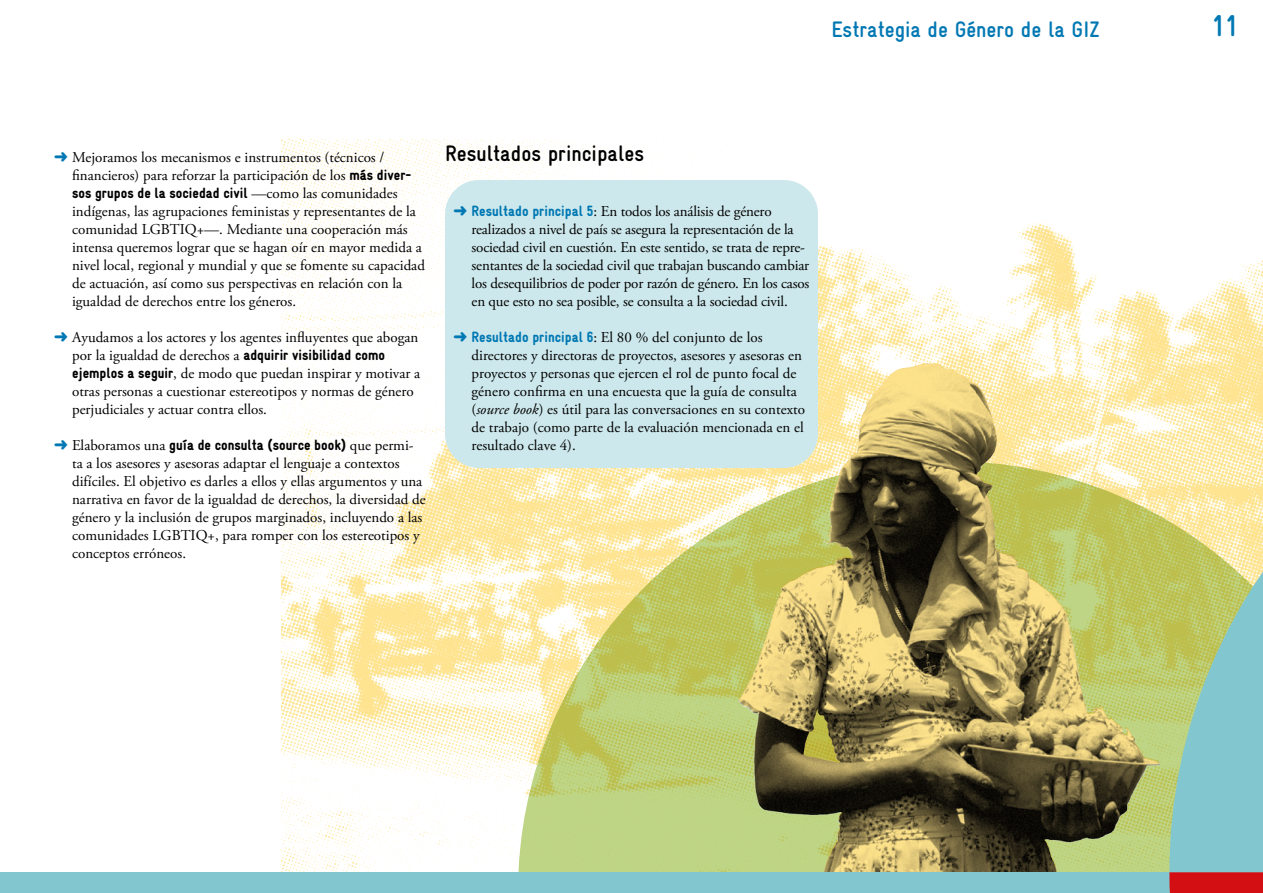
<style>
.page{position:relative;width:1263px;height:893px;background:#fff}
.page>*{position:absolute;margin:0;border:0;box-sizing:border-box;transform-origin:0 0}
.t1{font:700 30px "Gravur Condensed";color:#0078b3}
.t2{font:700 22.5px "Gravur Condensed";color:#0078b3}
.t3{font:700 condensed 22.5px "Gravur";color:#000}
.t4{font:15px/18px "Adobe Garamond Pro";color:#000}
.t5{font:900 15px "Gravur Condensed";color:#000}
.s1{color:#0078b3}
.s2{font-family:"Gravur Condensed";font-weight:900}
.s3{font-family:"Adobe Garamond Pro";font-weight:400}
.s4{font-family:"Gravur Condensed";font-weight:900;color:#0078b3}
.s5{font-style:italic}
</style>
<div class="page">
<img style="left:282px;top:140px;width:980px;height:732px">
<svg style="left:518px;top:461px;width:651px;height:411px"></svg>
<svg style="left:739px;top:363px;width:420px;height:509px"></svg>
<div style="left:445px;top:180px;width:373px;height:288px;background:#cde8ec;border-radius:34px"></div>
<svg style="left:1169px;top:340px;width:94px;height:532px"></svg>
<div style="left:0;top:872px;width:1263px;height:21px;background:#82c7d0"></div>
<div style="left:1169px;top:872px;width:94px;height:21px;background:#d40f14"></div>
<h2 class="t2" style="left:831px;top:17px;width:270px">Estrategia de Género de la GIZ</h2>
<h1 class="t1" style="left:1211px;top:9px;width:28px">11</h1>
<p class="t4" style="left:72px;top:149px;width:341px;text-indent:-18px"><span class="s1">➜</span> Mejoramos los mecanismos e instrumentos (técnicos / financieros) para reforzar la participación de los <span class="s2">más diver-</span></p>
<p class="t5" style="left:72px;top:185px;width:327px">sos grupos de la sociedad civil <span class="s3">—como las comunidades</span></p>
<p class="t4" style="left:72px;top:203px;width:354px">indígenas, las agrupaciones feministas y representantes de la comunidad LGBTIQ+—. Mediante una cooperación más intensa queremos lograr que se hagan oír en mayor medida a nivel local, regional y mundial y que se fomente su capacidad de actuación, así como sus perspectivas en relación con la igualdad de derechos entre los géneros.</p>
<p class="t4" style="left:72px;top:329px;width:350px;text-indent:-18px"><span class="s1">➜</span> Ayudamos a los actores y los agentes influyentes que abogan por la igualdad de derechos a <span class="s2">adquirir visibilidad como ejemplos a seguir</span>, de modo que puedan inspirar y motivar a otras personas a cuestionar estereotipos y normas de género perjudiciales y actuar contra ellos.</p>
<p class="t5" style="left:54px;top:437px;width:361px"><span class="s1">➜</span> <span class="s3">Elaboramos una</span> guía de consulta (source book) <span class="s3">que permi-</span></p>
<p class="t4" style="left:72px;top:455px;width:355px">ta a los asesores y asesoras adaptar el lenguaje a contextos difíciles. El objetivo es darles a ellos y ellas argumentos y una narrativa en favor de la igualdad de derechos, la diversidad de género y la inclusión de grupos marginados, incluyendo a las comunidades LGBTIQ+, para romper con los estereotipos y conceptos erróneos.</p>
<h2 class="t3" style="left:445px;top:141px;width:201px">Resultados principales</h2>
<p class="t4" style="left:472px;top:203px;width:339px;text-indent:-18px"><span class="s1">➜</span> <span class="s4">Resultado principal 5</span>: En todos los análisis de género realizados a nivel de país se asegura la representación de la sociedad civil en cuestión. En este sentido, se trata de repre&shy;sentantes de la sociedad civil que trabajan buscando cambiar los desequilibrios de poder por razón de género. En los casos en que esto no sea posible, se consulta a la sociedad civil.</p>
<p class="t4" style="left:472px;top:329px;width:335px;text-indent:-18px"><span class="s1">➜</span> <span class="s4">Resultado principal 6</span>: El 80 % del conjunto de los directores y directoras de proyectos, asesores y asesoras en proyectos y personas que ejercen el rol de punto focal de género confirma en una encuesta que la guía de consulta (<span class="s5">source book</span>) es útil para las conversaciones en su contexto de trabajo (como parte de la evaluación mencionada en el resultado clave 4).</p>
</div>
